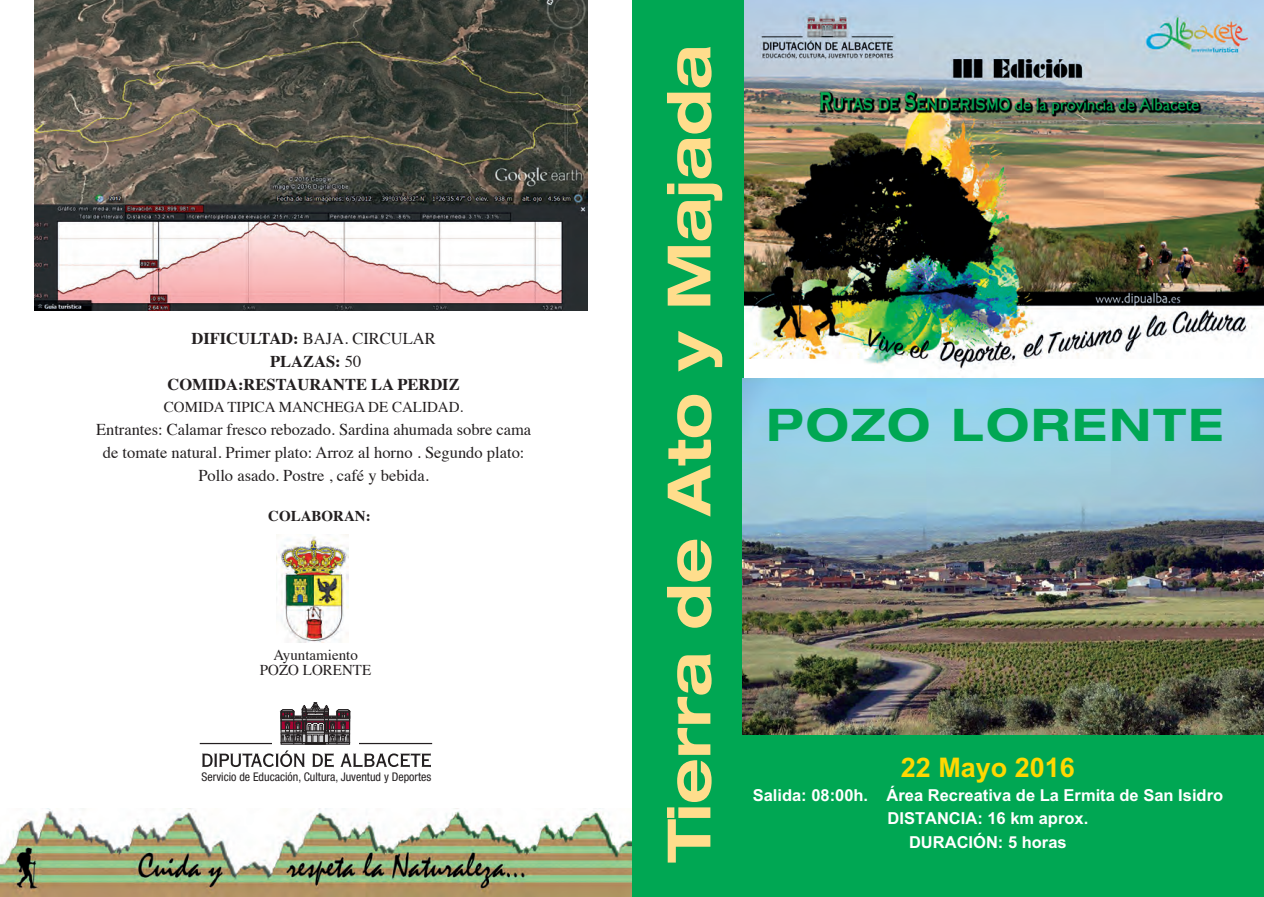
<style>
.page{position:relative;width:1264px;height:897px;background:#fff}
.page>*{position:absolute;margin:0;border:0;box-sizing:border-box;transform-origin:0 0}
.t1{font:700 expanded 59.85px "Helvetica Neue";color:#ffdd8c}
.t2{font:700 expanded 45px "Helvetica Neue";letter-spacing:.055em;color:#00a753}
.t3{font:700 27px "Arial";color:#ffd801}
.t4{font:16.5px/23.1px "Times";color:#231f20;text-align:center}
.t5{font:700 16.5px/23.4px "Arial";color:#fff;text-align:center}
.t6{font:700 16.5px/23.1px "Times";color:#231f20;text-align:center}
.t7{font:15px/15px "Times";color:#231f20;text-align:center}
.t8{font:700 15px "Times";color:#231f20}
.t9{font:condensed 12px "Helvetica Neue";color:#231f20}
.s1{font-weight:400}
.s2{font-style:inherit}
</style>
<div class="page">
<img style="left:0;top:808px;width:632px;height:88px">
<div style="left:670px;top:0;width:594px;height:896px;background:#00a753"></div>
<img style="left:744px;top:0;width:520px;height:378px">
<div style="left:632px;top:0;width:111px;height:896px;background:#00a753"></div>
<svg style="left:202px;top:750px;width:103px;height:16px"></svg>
<svg style="left:312px;top:753px;width:22px;height:14px"></svg>
<svg style="left:340px;top:753px;width:91px;height:14px"></svg>
<hr style="left:359px;top:742px;width:73px;height:2px;background:#231f20">
<hr style="left:200px;top:742px;width:72px;height:2px;background:#231f20">
<svg style="left:281px;top:741px;width:25px;height:1px"></svg>
<div style="left:281px;top:742px;width:69px;height:2px;background:#a8a9ad;border:1px solid #231f20"></div>
<svg style="left:306px;top:730px;width:19px;height:12px"></svg>
<hr style="left:293px;top:712px;width:1px;height:32px;background:#231f20">
<hr style="left:302px;top:709px;width:1px;height:35px;background:#231f20">
<hr style="left:306px;top:709px;width:1px;height:35px;background:#231f20">
<svg style="left:325px;top:741px;width:25px;height:1px"></svg>
<hr style="left:337px;top:712px;width:1px;height:32px;background:#231f20">
<hr style="left:328px;top:709px;width:1px;height:35px;background:#231f20">
<hr style="left:324px;top:709px;width:1px;height:35px;background:#231f20">
<svg style="left:281px;top:702px;width:69px;height:39px"></svg>
<hr style="left:305px;top:742px;width:20px;height:2px;background:#231f20">
<div style="left:306px;top:730px;width:18px;height:3px;background:#d1d2d4;border:1px solid #231f20"></div>
<img style="left:277px;top:534px;width:71px;height:108px">
<img style="left:743px;top:379px;width:521px;height:355px">
<img style="left:35px;top:0;width:552px;height:310px">
<p class="t6" style="left:168px;top:328px;width:294px">DIFICULTAD: <span class="s1">BAJA. CIRCULAR<br></span>PLAZAS: <span class="s1">50<br></span>COMIDA:RESTAURANTE LA PERDIZ</p>
<p class="t7" style="left:164px;top:400px;width:301px">COMIDA TIPICA MANCHEGA DE CALIDAD.</p>
<p class="t4" style="left:96px;top:419px;width:436px">Entrantes: Calamar fresco rebozado. Sardina ahumada sobre cama de tomate natural. Primer plato: Arroz al horno . Segundo plato:<br>Pollo asado. Postre , café y bebida.</p>
<p class="t8" style="left:268px;top:509px;width:104px">COLABORAN:</p>
<p class="t7" style="left:260px;top:648px;width:113px">Ayuntamiento<br>POZO LORENTE</p>
<p class="t9" style="left:201px;top:772px;width:231px">Servicio de Educación, Cultura, Juventud y Deportes</p>
<h1 class="t1" style="left:667px;top:862px;width:819px;rotate:-90deg">Tierra de Ato y Majada</h1>
<h2 class="t2" style="left:766px;top:408px;width:458px">POZO LORENTE</h2>
<h3 class="t3" style="left:901px;top:757px;width:176px">22 Mayo 2016</h3>
<p class="t5" style="left:753px;top:784px;width:472px">Salida: 0<span class="s2">8</span>:00h. <span class="s2">Á</span>rea Recreativa de La Ermita de San Isidro<br>DISTANCIA: 16 km aprox.<br>DURACI<span class="s2">ÓN</span>: 5 horas</p>
</div>
